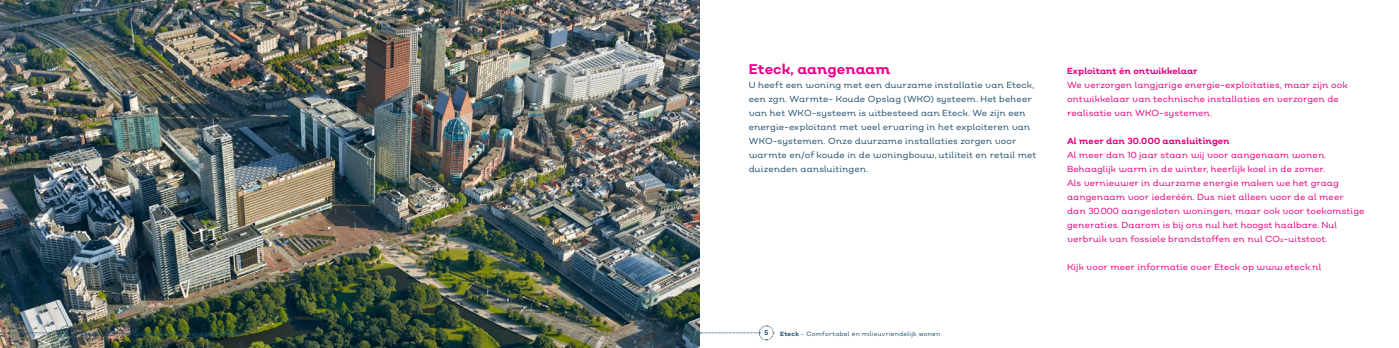
<style>
.page{position:relative;width:1399px;height:348px;background:#fff}
.page>*{position:absolute;margin:0;border:0;box-sizing:border-box;transform-origin:0 0}
.t1{font:700 14px "Nutmeg Headline";color:#ec008c}
.t2{font:8.75px/14px "Nutmeg Headline";letter-spacing:.005em;color:#e6007d}
.t3{font:8.75px/14px "Nutmeg Headline";color:#225171}
.t4{font:700 8.75px "Nutmeg Headline";letter-spacing:.01em;color:#e6007d}
.t5{font:700 7px "Nutmeg Headline";color:#225171}
.t6{font:6.12px "Nutmeg";letter-spacing:.03em;color:#225171}
.s1{font-weight:700}
</style>
<div class="page">
<img style="left:0;top:0;width:699px;height:347px">
<svg style="left:0;top:324px;width:75px;height:16px"></svg>
<svg style="left:700px;top:325px;width:74px;height:15px"></svg>
<h1 class="t1" style="left:749px;top:60px;width:143px">Eteck, aangenaam</h1>
<p class="t3" style="left:749px;top:77px;width:289px">U heeft een woning met een duurzame installatie van Eteck, een zgn. Warmte- Koude Opslag (WKO) systeem. Het beheer van het WKO-systeem is uitbesteed aan Eteck. We zijn een energie-exploitant met veel ervaring in het exploiteren van WKO-systemen. Onze duurzame installaties zorgen voor warmte en/of koude in de woningbouw, utiliteit en retail met duizenden aansluitingen.</p>
<p class="t5" style="left:64px;top:327px;width:6px">4</p>
<p class="t6" style="left:81px;top:329px;width:161px"><span class="s1">Eteck</span> - Comfortabel én milieuvriendelijk wonen</p>
<p class="t5" style="left:764px;top:327px;width:6px">5</p>
<p class="t6" style="left:780px;top:329px;width:161px"><span class="s1">Eteck</span> - Comfortabel én milieuvriendelijk wonen</p>
<p class="t4" style="left:1067px;top:65px;width:132px">Exploitant én ontwikkelaar</p>
<p class="t2" style="left:1067px;top:77px;width:282px">We verzorgen langjarige energie-exploitaties, maar zijn ook ontwikkelaar van technische installaties en verzorgen de realisatie van WKO-systemen.</p>
<p class="t4" style="left:1067px;top:135px;width:164px">Al meer dan 30.000 aansluitingen</p>
<p class="t2" style="left:1067px;top:147px;width:299px">Al meer dan 10 jaar staan wij voor aangenaam wonen.<br>Behaaglijk warm in de winter, heerlijk koel in de zomer.<br>Als vernieuwer in duurzame energie maken we het graag aangenaam voor iederéén. Dus niet alleen voor de al meer dan 30.000 aangesloten woningen, maar ook voor toekomstige generaties. Daarom is bij ons nul het hoogst haalbare. Nul verbruik van fossiele brandstoffen en nul CO2-uitstoot.</p>
<p class="t2" style="left:1067px;top:259px;width:256px">Kijk voor meer informatie over Eteck op www.eteck.nl</p>
</div>
